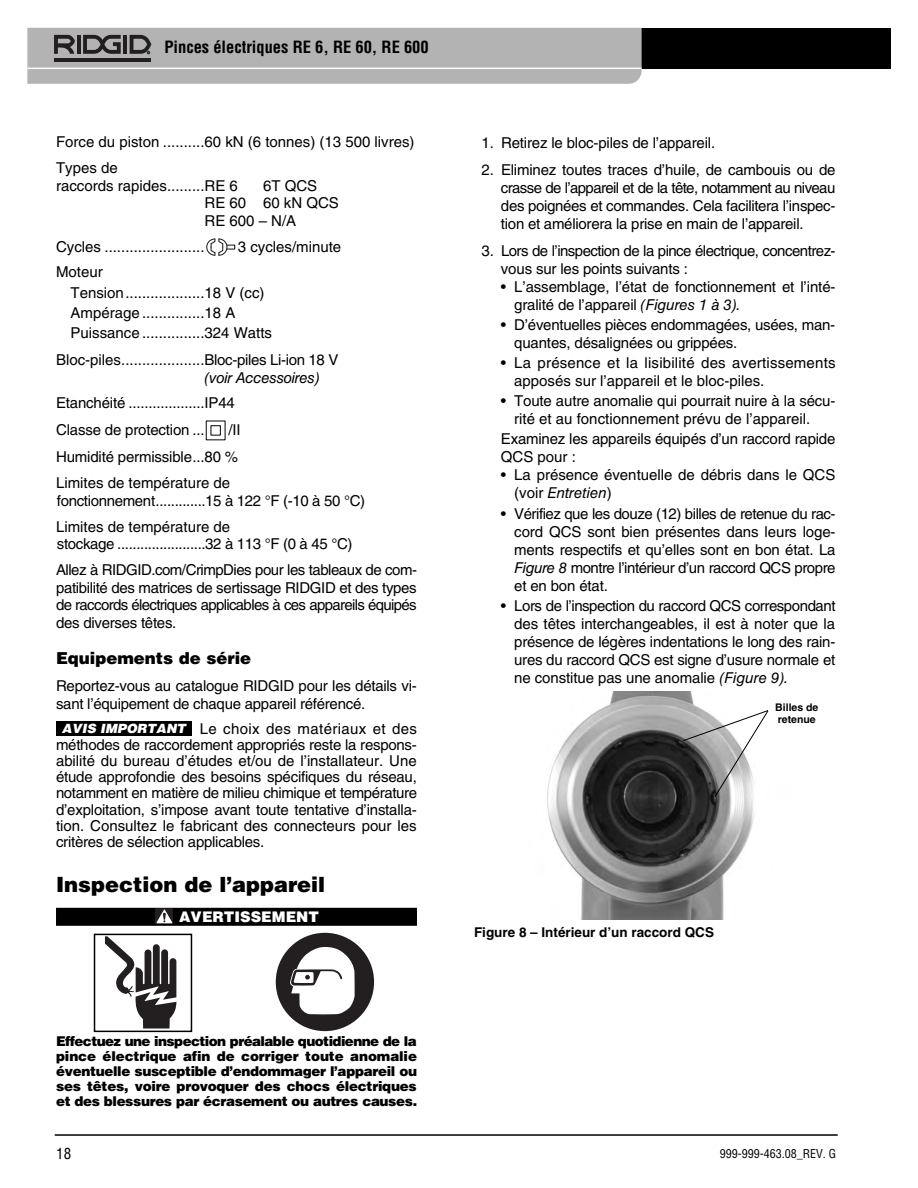
<style>
.page{position:relative;width:918px;height:1188px;background:#fff}
.page>*{position:absolute;margin:0;border:0;box-sizing:border-box;transform-origin:0 0}
.t1{font:900 21px "Helvetica LT Std";color:#000}
.t2{font:700 condensed 16.5px "Helvetica LT Std";color:#000}
.t3{font:900 16.5px "Helvetica LT Std";color:#000}
.t4{font:15px/18px "Helvetica LT Std";letter-spacing:-.01em;color:#000}
.t5{font:15px/25.7px "Helvetica LT Std";letter-spacing:-.03em;color:#000}
.t6{font:15px/18px "Helvetica LT Std";letter-spacing:.015em;color:#000}
.t7{font:15px/18px "Helvetica LT Std";letter-spacing:-.035em;color:#000}
.t8{font:italic 15px "Helvetica LT Std";letter-spacing:-.02em;color:#000}
.t9{font:condensed 15px "Helvetica LT Std";color:#000}
.t10{font:900 14.7px "Helvetica LT Std";color:#fff}
.t11{font:900 13.5px/15px "Helvetica LT Std";letter-spacing:-.025em;color:#000;text-align:justify}
.t12{font:700 13.5px "Helvetica LT Std";color:#000}
.t13{font:italic 900 12.75px "Helvetica LT Std";color:#fff}
.t14{font:condensed 12px "Helvetica LT Std";color:#000}
.t15{font:700 10.5px/12px "Helvetica LT Std";color:#000}
.s1{font-style:italic}
</style>
<div class="page">
<div style="left:56px;top:908px;width:361px;height:18px;background:#000"></div>
<div style="left:156px;top:909px;width:17px;height:14px;background:#231f20"></div>
<svg style="left:156px;top:910px;width:16px;height:13px"></svg>
<hr style="left:55px;top:1134px;width:783px;height:2px;background:#000">
<div style="left:463px;top:28px;width:428px;height:41px;background:#000"></div>
<svg style="left:27px;top:28px;width:615px;height:56px;background:#afafaf"></svg>
<svg style="left:276px;top:933px;width:98px;height:98px"></svg>
<svg style="left:105px;top:937px;width:71px;height:92px"></svg>
<div style="left:94px;top:934px;width:98px;height:98px;border:2px solid #000"></div>
<img style="left:547px;top:692px;width:208px;height:227px">
<svg style="left:682px;top:710px;width:87px;height:88px"></svg>
<div style="left:56px;top:721px;width:136px;height:14px;background:#000"></div>
<svg style="left:206px;top:238px;width:29px;height:18px"></svg>
<div style="left:211px;top:425px;width:10px;height:10px;border:1px solid #050504"></div>
<p class="t2" style="left:164px;top:41px;width:266px">Pinces électriques RE 6, RE 60, RE 600</p>
<p class="t4" style="left:56px;top:131px;width:360px;line-height:25.8px">Force du piston ..........60 kN (6 tonnes) (13 500 livres)<br>Types de</p>
<p class="t4" style="left:56px;top:178px;width:183px">raccords rapides.........RE 6</p>
<p class="t4" style="left:205px;top:178px;width:136px;text-indent:59px">6T QCS<br>RE 60 60 kN QCS<br>RE 600 – N/A</p>
<p class="t4" style="left:56px;top:239px;width:150px">Cycles ........................</p>
<p class="t4" style="left:238px;top:239px;width:105px">3 cycles/minute</p>
<p class="t4" style="left:71px;top:263px;width:203px;line-height:20.2px;text-indent:-15px">Moteur<br>Tension...................18 V (cc)<br>Ampérage ...............18 A<br>Puissance ...............324 Watts</p>
<p class="t4" style="left:56px;top:352px;width:284px">Bloc-piles....................Bloc-piles Li-ion 18 V</p>
<p class="t8" style="left:205px;top:372px;width:117px">(voir Accessoires)</p>
<p class="t4" style="left:56px;top:391px;width:180px;line-height:26.5px">Etanchéité ...................IP44<br>Classe de protection ...</p>
<p class="t4" style="left:56px;top:418px;width:186px;line-height:26.7px;text-indent:173px">/II<br>Humidité permissible...80 %<br>Limites de température de</p>
<p class="t4" style="left:56px;top:489px;width:311px;line-height:25.8px">fonctionnement.............15 à 122 °F (-10 à 50 °C)<br>Limites de température de</p>
<p class="t5" style="left:56px;top:533px;width:363px">stockage .......................32 à 113 °F (0 à 45 °C)<br>Allez à RIDGID.com/CrimpDies pour les tableaux de com-</p>
<p class="t4" style="left:56px;top:580px;width:362px;text-align:justify">patibilité des matrices de sertissage RIDGID et des types de raccords électriques applicables à ces appareils équipés des diverses têtes.</p>
<p class="t3" style="left:56px;top:652px;width:197px">Equipements de série</p>
<p class="t4" style="left:56px;top:678px;width:362px">Reportez-vous au catalogue RIDGID pour les détails vi - sant l’équipement de chaque appareil référencé.</p>
<p class="t4" style="left:56px;top:722px;width:363px;line-height:16.2px;text-align:justify;text-indent:144px">Le choix des matériaux et des méthodes de raccordement appropriés reste la respons&shy;abilité du bureau d’études et/ou de l’installateur. Une étude approfondie des besoins spécifiques du réseau, notamment en matière de milieu chimique et température d’exploitation, s’impose avant toute tentative d’installa&shy;tion. Consultez le fabricant des connecteurs pour les critères de sélection applicables.</p>
<h1 class="t1" style="left:56px;top:876px;width:271px">Inspection de l’appareil</h1>
<p class="t10" style="left:179px;top:912px;width:141px">AVERTISSEMENT</p>
<p class="t13" style="left:62px;top:724px;width:125px">AVIS IMPORTANT</p>
<p class="t4" style="left:481px;top:135px;width:235px">1. Retirez le bloc-piles de l’appareil.</p>
<p class="t4" style="left:501px;top:162px;width:336px;text-align:justify;text-indent:-20px">2. Eliminez toutes traces d’huile, de cambouis ou de crasse de l’appareil et de la tête, notamment au ni veau des poignées et commandes. Cela facilitera l’inspec&shy;tion et améliorera la prise en main de l’appareil.</p>
<p class="t7" style="left:501px;top:243px;width:336px;text-indent:-20px">3. Lors de l’inspection de la pince électrique, concentrez&shy;vous sur les points suivants :</p>
<p class="t4" style="left:514px;top:279px;width:323px;text-indent:-13px">• L’assemblage, l’état de fonctionnement et l’inté&shy;gralité de l’appareil <span class="s1">(Figures 1 à 3).</span></p>
<p class="t4" style="left:514px;top:317px;width:322px;text-indent:-13px">• D’éventuelles pièces endommagées, usées, man&shy;quantes, désalignées ou grippées.</p>
<p class="t6" style="left:514px;top:355px;width:323px;text-indent:-13px">• La présence et la lisibilité des avertissements apposés sur l’appareil et le bloc-piles.</p>
<p class="t4" style="left:514px;top:393px;width:323px;text-indent:-13px">• Toute autre anomalie qui pourrait nuire à la sécu&shy;rité et au fonctionnement prévu de l’appareil.</p>
<p class="t4" style="left:501px;top:432px;width:336px">Examinez les appareils équipés d’un raccord rapide<br>QCS pour :</p>
<p class="t4" style="left:514px;top:468px;width:323px;text-indent:-13px">• La présence éventuelle de débris dans le QCS (voir <span class="s1">Entretien</span>)</p>
<p class="t4" style="left:514px;top:506px;width:323px;text-align:justify;text-indent:-13px">• Vérifiez que les douze (12) billes de retenue du rac&shy;cord QCS sont bien présentes dans leurs loge&shy;ments respectifs et qu’elles sont en bon état. La <span class="s1">Figure 8</span> montre l’intérieur d’un raccord QCS propre et en bon état.</p>
<p class="t4" style="left:514px;top:598px;width:323px;text-align:justify;text-indent:-13px">• Lors de l’inspection du raccord QCS correspondant des têtes interchangeables, il est à noter que la présence de légères indentations le long des rain&shy;ures du raccord QCS est signe d’usure normale et ne constitue pas une anomalie <span class="s1">(Figure 9).</span></p>
<p class="t15" style="left:775px;top:703px;width:45px">Billes de retenue</p>
<p class="t12" style="left:474px;top:927px;width:242px">Figure 8 – Intérieur d’un raccord QCS</p>
<p class="t11" style="left:56px;top:1035px;width:363px">Effectuez une inspection préalable quotidienne de la pince électrique afin de corriger toute anomalie éventuelle susceptible d’endommager l’appareil ou ses têtes, voire provoquer des chocs électriques et des blessures par écrasement ou autres causes.</p>
<p class="t9" style="left:56px;top:1147px;width:16px">18</p>
<p class="t14" style="left:720px;top:1149px;width:118px">999-999-463.08_REV. G</p>
</div>
